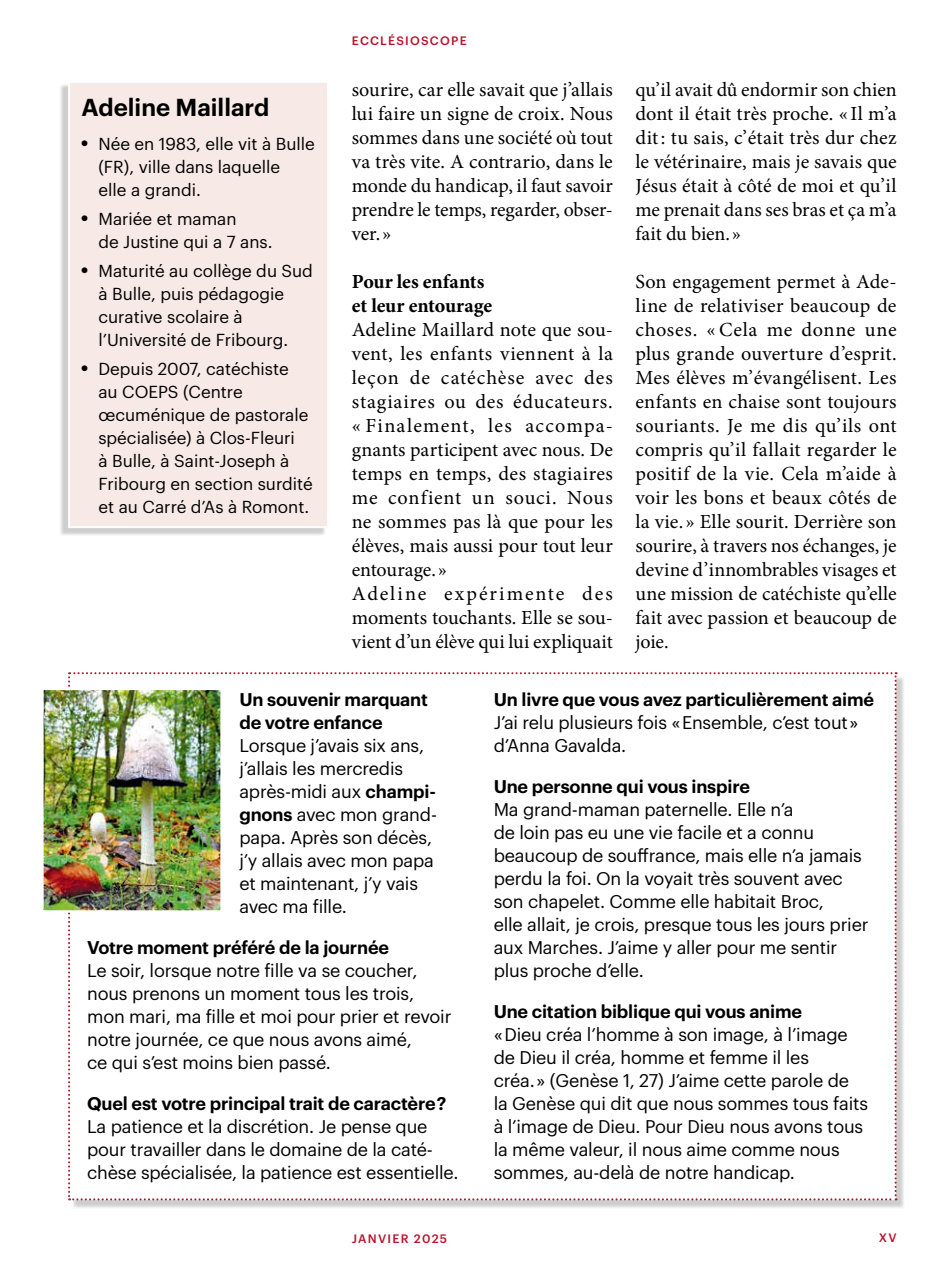
<style>
.page{position:relative;width:942px;height:1276px;background:#fff}
.page>*{position:absolute;margin:0;border:0;box-sizing:border-box;transform-origin:0 0}
.t1{font:600 24px "Graphik";color:#000}
.t2{font:20px/24px "Minion Pro";letter-spacing:.01em;color:#000;text-align:justify}
.t3{font:700 20px/24px "Minion Pro";letter-spacing:-.005em;color:#000}
.t4{font:18px/23px "Graphik";letter-spacing:-.01em;color:#000}
.t5{font:600 18px/23px "Graphik";letter-spacing:-.01em;color:#000}
.t6{font:17px/23px "Graphik";color:#000}
.t7{font:500 12px "Graphik";letter-spacing:.105em;color:#b7142c}
.s1{font-weight:600}
</style>
<div class="page">
<div style="left:59px;top:83px;width:267px;height:454px;background:#000;opacity:.2"></div>
<div style="left:69px;top:82px;width:259px;height:445px;background:#f7e9e6"></div>
<div style="left:68px;top:81px;width:261px;height:447px;border:2px solid #fff"></div>
<div style="left:71px;top:674px;width:833px;height:535px;background:#000;opacity:.2"></div>
<svg style="left:68px;top:672px;width:828px;height:528px"></svg>
<img style="left:45px;top:691px;width:174px;height:218px">
<div style="left:42px;top:688px;width:180px;height:224px;border:2px solid #fff"></div>
<p class="t1" style="left:81px;top:89px;width:189px">Adeline Maillard</p>
<p class="t6" style="left:98px;top:131px;width:218px;text-indent:-17px">● Née en 1983, elle vit à Bulle (FR), ville dans laquelle<br>elle a grandi.</p>
<p class="t6" style="left:98px;top:206px;width:175px;text-indent:-17px">● Mariée et maman<br>de Justine qui a 7 ans.</p>
<p class="t6" style="left:98px;top:258px;width:216px;text-indent:-17px">● Maturité au collège du Sud à Bulle, puis pédagogie curative scolaire à l’Université de Fribourg.</p>
<p class="t6" style="left:98px;top:355px;width:216px;text-indent:-17px">● Depuis 2007, catéchiste<br>au COEPS (Centre œcuménique de pastorale spécialisée) à Clos-Fleuri<br>à Bulle, à Saint-Joseph à<br>Fribourg en section surdité et au Carré d’As à Romont.</p>
<p class="t7" style="left:352px;top:31px;width:116px">ECCLÉSIOSCOPE</p>
<p class="t2" style="left:351px;top:78px;width:262px">sourire, car elle savait que j’allais lui faire un signe de croix. Nous sommes dans une société où tout va très vite. A contrario, dans le monde du handicap, il faut savoir prendre le temps, regarder, obser&shy;ver.»</p>
<p class="t3" style="left:351px;top:269px;width:142px">Pour les enfants et leur entourage</p>
<p class="t2" style="left:351px;top:318px;width:262px;text-align:left">Adeline Maillard note que sou&shy;vent, les enfants viennent à la leçon de catéchèse avec des stagiaires ou des éducateurs. « Finalement, les accompa&shy;gnants participent avec nous. De temps en temps, des stagiaires me confient un souci. Nous ne sommes pas là que pour les élèves, mais aussi pour tout leur entourage.»<br>Adeline expérimente des moments touchants. Elle se sou&shy;vient d’un élève qui lui expliquait</p>
<p class="t2" style="left:635px;top:78px;width:262px">qu’il avait dû endormir son chien dont il était très proche. « Il m’a dit: tu sais, c’était très dur chez le vétérinaire, mais je savais que Jésus était à côté de moi et qu’il me prenait dans ses bras et ça m’a fait du bien. »</p>
<p class="t2" style="left:635px;top:270px;width:262px">Son engagement permet à Ade&shy;line de relativiser beaucoup de choses. « Cela me donne une plus grande ouverture d’esprit.<br>Mes élèves m’évangélisent. Les enfants en chaise sont toujours souriants. Je me dis qu’ils ont compris qu’il fallait regarder le positif de la vie. Cela m’aide à voir les bons et beaux côtés de la vie. » Elle sourit. Derrière son sourire, à travers nos échanges, je devine d’innombrables visages et une mission de catéchiste qu’elle fait avec passion et beaucoup de joie.</p>
<p class="t5" style="left:239px;top:686px;width:190px">Un souvenir marquant de votre enfance</p>
<p class="t4" style="left:239px;top:732px;width:199px">Lorsque j’avais six ans, j’allais les mercredis après-midi aux <span class="s1">champi&shy;gnons</span> avec mon grand&shy;papa. Après son décès, j’y allais avec mon papa et maintenant, j’y vais avec ma fille.</p>
<p class="t5" style="left:87px;top:934px;width:303px">Votre moment préféré de la journée</p>
<p class="t4" style="left:87px;top:957px;width:365px">Le soir, lorsque notre fille va se coucher, nous prenons un moment tous les trois, mon mari, ma fille et moi pour prier et revoir notre journée, ce que nous avons aimé,<br>ce qui s’est moins bien passé.</p>
<p class="t5" style="left:87px;top:1090px;width:361px">Quel est votre principal trait de caractère ?</p>
<p class="t4" style="left:87px;top:1113px;width:373px">La patience et la discrétion. Je pense que pour travailler dans le domaine de la caté&shy;chèse spécialisée, la patience est essentielle.</p>
<p class="t5" style="left:493px;top:686px;width:382px">Un livre que vous avez particulièrement aimé</p>
<p class="t4" style="left:493px;top:709px;width:366px">J’ai relu plusieurs fois « Ensemble, c’est tout » d’Anna Gavalda.</p>
<p class="t5" style="left:493px;top:773px;width:257px">Une personne qui vous inspire</p>
<p class="t4" style="left:493px;top:796px;width:376px">Ma grand-maman paternelle. Elle n’a<br>de loin pas eu une vie facile et a connu beaucoup de souffrance, mais elle n’a jamais perdu la foi. On la voyait très souvent avec son chapelet. Comme elle habitait Broc,<br>elle allait, je crois, presque tous les jours prier aux Marches. J’aime y aller pour me sentir plus proche d’elle.</p>
<p class="t5" style="left:493px;top:998px;width:310px">Une citation biblique qui vous anime</p>
<p class="t4" style="left:493px;top:1021px;width:375px">« Dieu créa l’homme à son image, à l’image de Dieu il créa, homme et femme il les<br>créa. » (Genèse 1, 27) J’aime cette parole de<br>la Genèse qui dit que nous sommes tous faits à l’image de Dieu. Pour Dieu nous avons tous la même valeur, il nous aime comme nous sommes, au-delà de notre handicap.</p>
<p class="t7" style="left:352px;top:1229px;width:97px">JANVIER 2025</p>
<p class="t7" style="left:878px;top:1228px;width:19px">XV</p>
</div>
